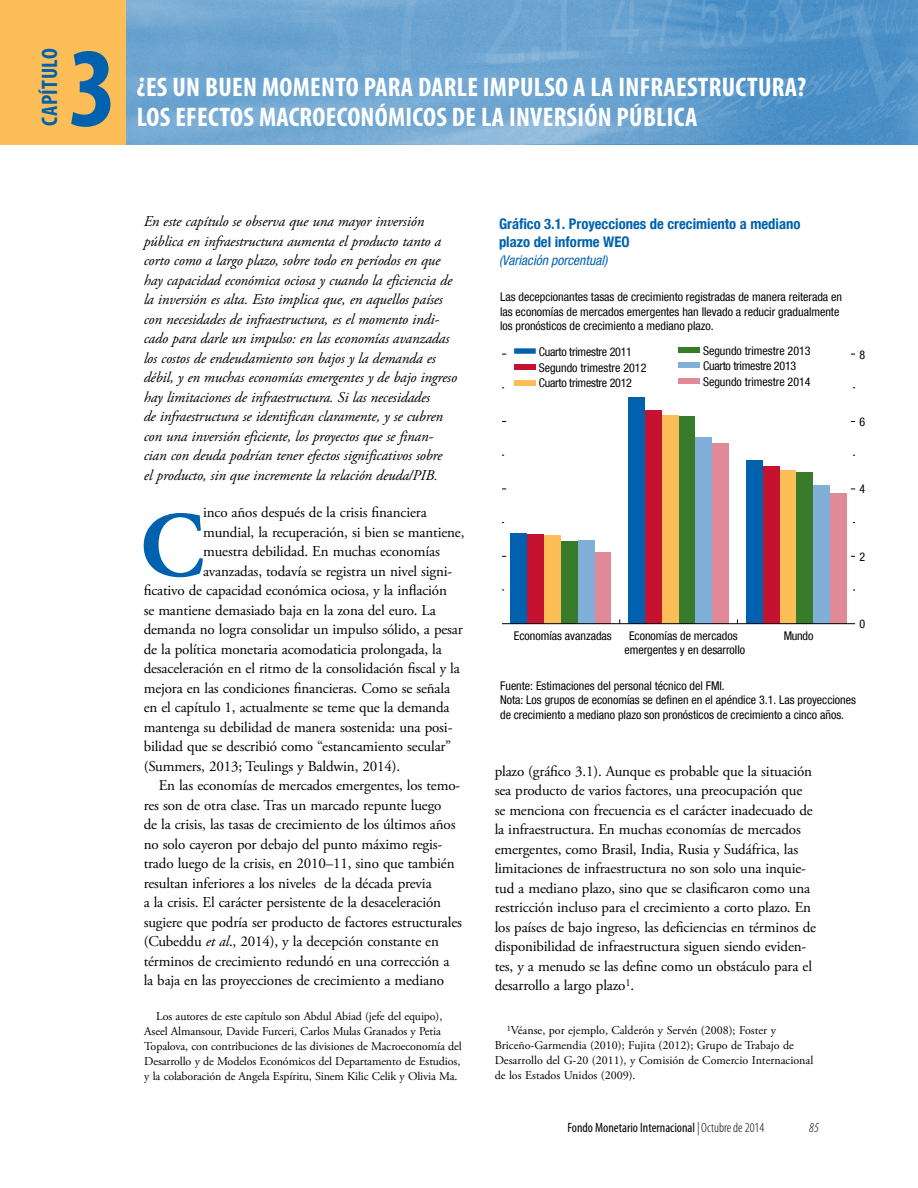
<style>
.page{position:relative;width:918px;height:1188px;background:#fff}
.page>*{position:absolute;margin:0;border:0;box-sizing:border-box;transform-origin:0 0}
.t1{font:700 condensed 114px "Myriad Pro";color:#0062af}
.t2{font:700 92.85px "Adobe Garamond Pro";color:#0062af}
.t3{font:700 condensed 27px/30px "Myriad Pro";letter-spacing:.01em;color:#fff}
.t4{font:700 condensed 22.5px "Myriad Pro";letter-spacing:.02em;color:#0062af}
.t5{font:700 condensed 18px "Myriad Pro";letter-spacing:.135em;color:#0062af}
.t6{font:15px/19.5px "Adobe Garamond Pro";letter-spacing:-.01em;color:#000}
.t7{font:italic 15px/19.5px "Adobe Garamond Pro";letter-spacing:-.01em;color:#000}
.t8{font:700 condensed 14.7px/17.5px "Helvetica Neue LT Com";color:#0062af}
.t9{font:condensed 13.5px "Myriad Pro";color:#000}
.t10{font:italic condensed 13.5px "Helvetica Neue LT Com";color:#0062af}
.t11{font:italic 300 condensed 13.5px "Myriad Pro";color:#000}
.t12{font:condensed 12px/14.4px "Helvetica Neue LT Com";color:#000}
.t13{font:12px/15px "Adobe Garamond Pro";letter-spacing:-.01em;color:#000}
.t14{font:condensed 12px/15.8px "Helvetica Neue LT Com";letter-spacing:-.02em;color:#000}
.s1{font-style:italic}
.s2{font-weight:300;font-style:italic}
.s3{font-weight:300}
</style>
<div class="page">
<div style="left:0;top:0;width:126px;height:144px;background:#fdbe57"></div>
<img style="left:126px;top:0;width:792px;height:144px">
<div style="left:594px;top:552px;width:17px;height:72px;background:#e28997"></div>
<div style="left:712px;top:444px;width:17px;height:180px;background:#e28997"></div>
<div style="left:830px;top:493px;width:17px;height:131px;background:#e28997"></div>
<div style="left:578px;top:540px;width:16px;height:84px;background:#80b0d7"></div>
<div style="left:695px;top:438px;width:17px;height:186px;background:#80b0d7"></div>
<div style="left:813px;top:485px;width:17px;height:139px;background:#80b0d7"></div>
<div style="left:561px;top:541px;width:17px;height:83px;background:#387c2b"></div>
<div style="left:678px;top:416px;width:17px;height:208px;background:#387c2b"></div>
<div style="left:796px;top:472px;width:17px;height:152px;background:#387c2b"></div>
<div style="left:544px;top:535px;width:17px;height:89px;background:#fdbe57"></div>
<div style="left:662px;top:415px;width:17px;height:209px;background:#fdbe57"></div>
<div style="left:779px;top:470px;width:17px;height:154px;background:#fdbe57"></div>
<div style="left:527px;top:534px;width:17px;height:90px;background:#c41230"></div>
<div style="left:645px;top:410px;width:17px;height:214px;background:#c41230"></div>
<div style="left:763px;top:467px;width:17px;height:157px;background:#c41230"></div>
<div style="left:510px;top:533px;width:17px;height:91px;background:#0062af"></div>
<div style="left:628px;top:397px;width:17px;height:227px;background:#0062af"></div>
<div style="left:746px;top:460px;width:17px;height:164px;background:#0062af"></div>
<hr style="left:502px;top:623px;width:353px;height:1px;background:#000">
<div style="left:514px;top:348px;width:22px;height:6px;background:#0062af"></div>
<div style="left:514px;top:364px;width:22px;height:6px;background:#c41230"></div>
<div style="left:514px;top:380px;width:22px;height:5px;background:#fdbe57"></div>
<div style="left:678px;top:347px;width:22px;height:5px;background:#387c2b"></div>
<div style="left:678px;top:363px;width:22px;height:5px;background:#80b0d7"></div>
<div style="left:678px;top:378px;width:22px;height:6px;background:#e28997"></div>
<h3 class="t4" style="left:35px;top:126px;width:79px;rotate:-90deg">CAPÍTULO</h3>
<h1 class="t1" style="left:68px;top:17px;width:50px">3</h1>
<p class="t5" style="left:40px;top:127px;width:72px;rotate:-90deg">CHAPTER</p>
<h1 class="t1" style="left:68px;top:18px;width:50px">1</h1>
<h3 class="t3" style="left:137px;top:71px;width:671px">¿ES UN BUEN MOMENTO PARA DARLE IMPULSO A LA INFRAESTRUCTURA?<br>LOS EFECTOS MACROECONÓMICOS DE LA INVERSIÓN PÚBLICA</h3>
<p class="t7" style="left:144px;top:212px;width:315px">En este capítulo se observa que una mayor inversión pública en infraestructura aumenta el producto tanto a corto como a largo plazo, sobre todo en períodos en que hay capacidad económica ociosa y cuando la eficiencia de la inversión es alta. Esto implica que, en aquellos países con necesidades de infraestructura, es el momento indi&shy;cado para darle un impulso: en las economías avanzadas los costos de endeudamiento son bajos y la demanda es débil, y en muchas economías emergentes y de bajo ingreso hay limitaciones de infraestructura. Si las necesidades<br>de infraestructura se identifican claramente, y se cubren con una inversión eficiente, los proyectos que se finan&shy;cian con deuda podrían tener efectos significativos sobre<br>el producto, sin que incremente la relación deuda/PIB.</p>
<h2 class="t2" style="left:140px;top:492px;width:66px">C</h2>
<p class="t6" style="left:203px;top:503px;width:225px">inco años después de la crisis financiera</p>
<p class="t6" style="left:203px;top:523px;width:263px">mundial, la recuperación, si bien se mantiene,</p>
<p class="t6" style="left:203px;top:542px;width:238px">muestra debilidad. En muchas economías</p>
<p class="t6" style="left:203px;top:562px;width:251px">avanzadas, todavía se registra un nivel signi-</p>
<p class="t6" style="left:144px;top:581px;width:305px">ficativo de capacidad económica ociosa, y la inflación</p>
<p class="t6" style="left:144px;top:601px;width:294px">se mantiene demasiado baja en la zona del euro. La</p>
<p class="t6" style="left:144px;top:620px;width:321px">demanda no logra consolidar un impulso sólido, a pesar</p>
<p class="t6" style="left:144px;top:640px;width:300px">de la política monetaria acomodaticia prolongada, la</p>
<p class="t6" style="left:144px;top:659px;width:318px">desaceleración en el ritmo de la consolidación fiscal y la</p>
<p class="t6" style="left:144px;top:679px;width:308px">mejora en las condiciones financieras. Como se señala</p>
<p class="t6" style="left:144px;top:698px;width:307px">en el capítulo 1, actualmente se teme que la demanda</p>
<p class="t6" style="left:144px;top:718px;width:310px">mantenga su debilidad de manera sostenida: una posi-</p>
<p class="t6" style="left:144px;top:737px;width:309px">bilidad que se describió como “estancamiento secular”</p>
<p class="t6" style="left:144px;top:757px;width:258px">(Summers, 2013; Teulings y Baldwin, 2014).</p>
<p class="t6" style="left:159px;top:776px;width:303px">En las economías de mercados emergentes, los temo-</p>
<p class="t6" style="left:144px;top:796px;width:299px">res son de otra clase. Tras un marcado repunte luego</p>
<p class="t6" style="left:144px;top:815px;width:313px">de la crisis, las tasas de crecimiento de los últimos años</p>
<p class="t6" style="left:144px;top:835px;width:300px">no solo cayeron por debajo del punto máximo regis-</p>
<p class="t6" style="left:144px;top:854px;width:312px">trado luego de la crisis, en 2010–11, sino que también</p>
<p class="t6" style="left:144px;top:874px;width:290px">resultan inferiores a los niveles de la década previa</p>
<p class="t6" style="left:144px;top:893px;width:299px">a la crisis. El carácter persistente de la desaceleración</p>
<p class="t6" style="left:144px;top:913px;width:320px">sugiere que podría ser producto de factores estructurales</p>
<p class="t6" style="left:144px;top:932px;width:297px">(Cubeddu <span class="s1">et al</span>., 2014), y la decepción constante en</p>
<p class="t6" style="left:144px;top:952px;width:307px">términos de crecimiento redundó en una corrección a</p>
<p class="t6" style="left:144px;top:971px;width:302px">la baja en las proyecciones de crecimiento a mediano</p>
<p class="t13" style="left:144px;top:1009px;width:319px;text-indent:12px">Los autores de este capítulo son Abdul Abiad (jefe del equipo), Aseel Almansour, Davide Furceri, Carlos Mulas Granados y Petia Topalova, con contribuciones de las divisiones de Macroeconomía del Desarrollo y de Modelos Económicos del Departamento de Estudios, y la colaboración de Angela Espíritu, Sinem Kilic Celik y Olivia Ma.</p>
<p class="t8" style="left:499px;top:215px;width:303px">Gráfico 3.1. Proyecciones de crecimiento a mediano plazo del informe WEO</p>
<p class="t10" style="left:499px;top:252px;width:110px">(Variación porcentual)</p>
<p class="t12" style="left:500px;top:290px;width:343px">Las decepcionantes tasas de crecimiento registradas de manera reiterada en las economías de mercados emergentes han llevado a reducir gradualmente los pronósticos de crecimiento a mediano plazo.</p>
<p class="t14" style="left:539px;top:344px;width:109px">Cuarto trimestre 2011<br>Segundo trimestre 2012<br>Cuarto trimestre 2012</p>
<p class="t12" style="left:703px;top:342px;width:109px;line-height:15.8px">Segundo trimestre 2013<br>Cuarto trimestre 2013<br>Segundo trimestre 2014</p>
<p class="t12" style="left:859px;top:347px;width:7px">8</p>
<p class="t12" style="left:859px;top:414px;width:7px">6</p>
<p class="t12" style="left:859px;top:482px;width:7px">4</p>
<p class="t12" style="left:859px;top:549px;width:7px">2</p>
<p class="t12" style="left:514px;top:628px;width:99px">Economías avanzadas</p>
<p class="t12" style="left:624px;top:628px;width:122px;text-align:center">Economías de mercados emergentes y en desarrollo</p>
<p class="t12" style="left:784px;top:628px;width:31px">Mundo</p>
<p class="t12" style="left:859px;top:617px;width:7px">0</p>
<p class="t12" style="left:500px;top:679px;width:357px">Fuente: Estimaciones del personal técnico del FMI.<br>Nota: Los grupos de economías se definen en el apéndice 3.1. Las proyecciones de crecimiento a mediano plazo son pronósticos de crecimiento a cinco años.</p>
<p class="t6" style="left:495px;top:762px;width:323px">plazo (gráfico 3.1). Aunque es probable que la situación sea producto de varios factores, una preocupación que se menciona con frecuencia es el carácter inadecuado de la infraestructura. En muchas economías de mercados emergentes, como Brasil, India, Rusia y Sudáfrica, las limitaciones de infraestructura no son solo una inquie&shy;tud a mediano plazo, sino que se clasificaron como una restricción incluso para el crecimiento a corto plazo. En los países de bajo ingreso, las deficiencias en términos de disponibilidad de infraestructura siguen siendo eviden&shy;tes, y a menudo se las define como un obstáculo para el desarrollo a largo plazo<sup>1</sup>.</p>
<p class="t13" style="left:495px;top:1024px;width:320px;text-indent:12px"><sup>1</sup>Véanse, por ejemplo, Calderón y Servén (2008); Foster y Briceño-Garmendia (2010); Fujita (2012); Grupo de Trabajo de Desarrollo del G-20 (2011), y Comisión de Comercio Internacional de los Estados Unidos (2009).</p>
<p class="t9" style="left:567px;top:1120px;width:198px">Fondo Monetario Internacional <span class="s2">|</span> <span class="s3">Octubre de 2014</span></p>
<p class="t11" style="left:809px;top:1120px;width:11px">85</p>
</div>
